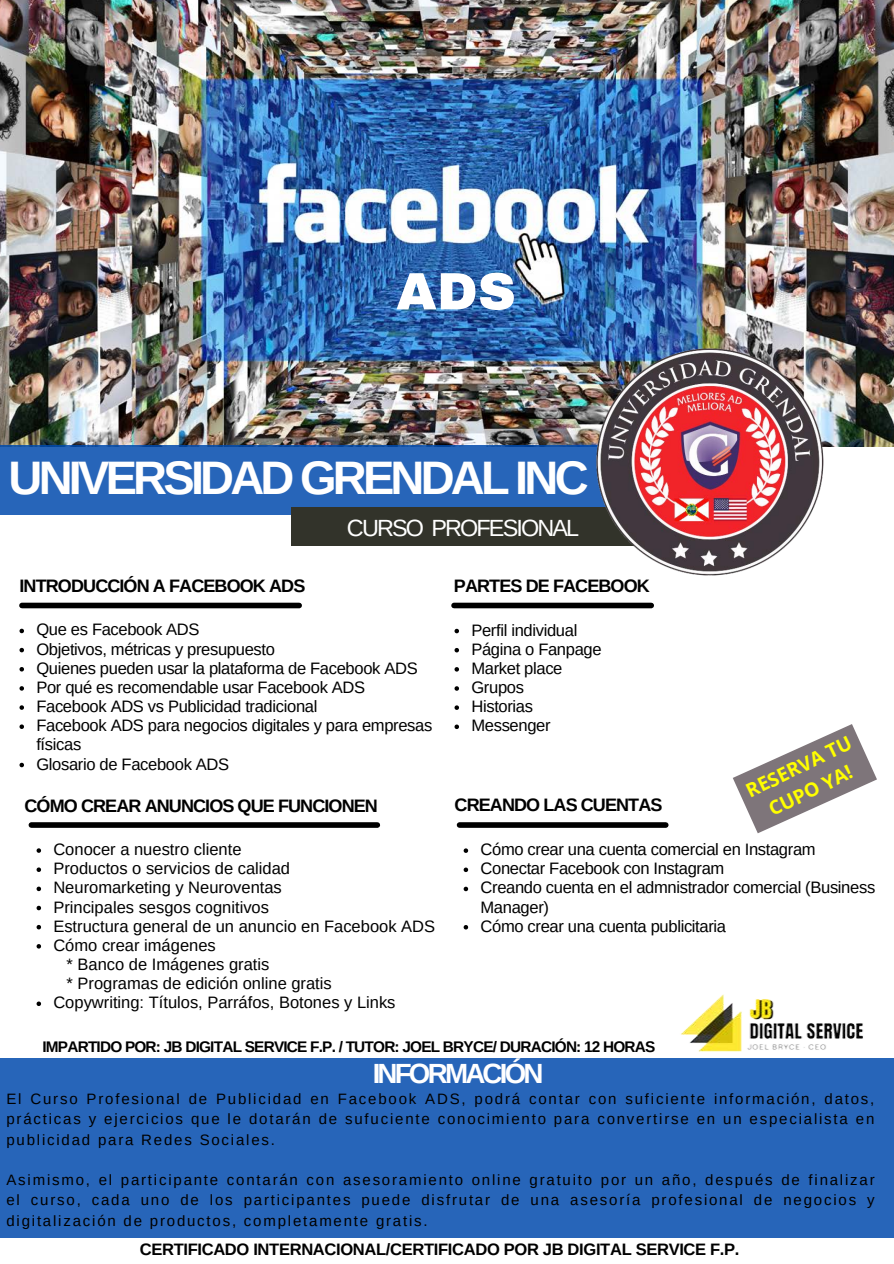
<style>
.page{position:relative;width:894px;height:1264px;background:#fff}
.page>*{position:absolute;margin:0;border:0;box-sizing:border-box;transform-origin:0 0}
.t1{font:900 52.5px "Archivo";color:#fff}
.t2{font:700 46.95px "Arimo";letter-spacing:-.08em;color:#fff}
.t3{font:700 27.75px "Arimo";letter-spacing:-.1em;color:#fff}
.t4{font:23.4px "Arimo";letter-spacing:-.08em;color:#fff}
.t5{font:700 19.35px "Open Sans";color:#ff0}
.t6{font:700 18px "Arimo";letter-spacing:-.05em;color:#000}
.t7{font:16.5px/19.2px "Arimo";letter-spacing:-.02em;color:#000}
.t8{font:16.5px "Arimo";color:#000}
.t9{font:700 16.5px "Arimo";letter-spacing:-.02em;color:#000}
.t10{font:700 15.3px "Arimo";letter-spacing:-.05em;color:#000}
.t11{font:15px/20.2px "Arimo";letter-spacing:.12em;color:#000;text-align:justify}
</style>
<div class="page">
<img style="left:0;top:0;width:893px;height:446px">
<div style="left:0;top:445px;width:614px;height:70px;background:#2765b9"></div>
<div style="left:291px;top:508px;width:343px;height:37px;background:#32332a"></div>
<img style="left:586px;top:341px;width:247px;height:235px">
<div style="left:22px;top:602px;width:277px;height:6px;background:#000"></div>
<div style="left:454px;top:602px;width:197px;height:6px;background:#000"></div>
<div style="left:31px;top:822px;width:346px;height:5px;background:#000"></div>
<div style="left:0;top:1058px;width:893px;height:179px;background:#2765b9"></div>
<svg style="left:454px;top:628px;width:5px;height:5px"></svg>
<svg style="left:454px;top:648px;width:5px;height:4px"></svg>
<svg style="left:454px;top:667px;width:5px;height:4px"></svg>
<svg style="left:454px;top:686px;width:5px;height:4px"></svg>
<svg style="left:454px;top:705px;width:5px;height:5px"></svg>
<svg style="left:454px;top:724px;width:5px;height:5px"></svg>
<div style="left:459px;top:822px;width:206px;height:5px;background:#000"></div>
<img style="left:681px;top:994px;width:182px;height:58px">
<svg style="left:733px;top:724px;width:143px;height:109px"></svg>
<svg style="left:19px;top:628px;width:5px;height:5px"></svg>
<svg style="left:19px;top:648px;width:5px;height:4px"></svg>
<svg style="left:19px;top:667px;width:5px;height:4px"></svg>
<svg style="left:19px;top:686px;width:5px;height:4px"></svg>
<svg style="left:19px;top:705px;width:5px;height:4px"></svg>
<svg style="left:19px;top:724px;width:5px;height:5px"></svg>
<svg style="left:19px;top:762px;width:5px;height:5px"></svg>
<svg style="left:37px;top:848px;width:4px;height:4px"></svg>
<svg style="left:37px;top:867px;width:4px;height:5px"></svg>
<svg style="left:37px;top:886px;width:4px;height:5px"></svg>
<svg style="left:37px;top:905px;width:4px;height:5px"></svg>
<svg style="left:37px;top:924px;width:4px;height:5px"></svg>
<svg style="left:37px;top:944px;width:4px;height:4px"></svg>
<svg style="left:37px;top:1001px;width:4px;height:5px"></svg>
<svg style="left:463px;top:848px;width:5px;height:4px"></svg>
<svg style="left:463px;top:867px;width:5px;height:5px"></svg>
<svg style="left:463px;top:886px;width:5px;height:5px"></svg>
<svg style="left:463px;top:925px;width:5px;height:4px"></svg>
<p class="t1" style="left:396px;top:263px;width:121px">ADS</p>
<p class="t2" style="left:9px;top:451px;width:581px">UNIVERSIDAD GRENDAL INC</p>
<p class="t4" style="left:347px;top:514px;width:233px">CURSO PROFESIONAL</p>
<p class="t6" style="left:20px;top:575px;width:287px">INTRODUCCIÓN A FACEBOOK ADS</p>
<p class="t6" style="left:454px;top:575px;width:197px">PARTES DE FACEBOOK</p>
<p class="t7" style="left:36px;top:620px;width:165px">Que es Facebook ADS</p>
<p class="t7" style="left:36px;top:639px;width:240px">Objetivos, métricas y presupuesto</p>
<p class="t7" style="left:36px;top:658px;width:383px">Quienes pueden usar la plataforma de Facebook ADS</p>
<p class="t7" style="left:36px;top:677px;width:330px">Por qué es recomendable usar Facebook ADS</p>
<p class="t7" style="left:36px;top:696px;width:282px">Facebook ADS vs Publicidad tradicional</p>
<p class="t7" style="left:36px;top:716px;width:397px">Facebook ADS para negocios digitales y para empresas físicas</p>
<p class="t7" style="left:36px;top:754px;width:194px">Glosario de Facebook ADS</p>
<p class="t7" style="left:471px;top:620px;width:107px">Perfil individual</p>
<p class="t7" style="left:471px;top:639px;width:132px">Página o Fanpage</p>
<p class="t7" style="left:471px;top:658px;width:92px">Market place</p>
<p class="t7" style="left:471px;top:677px;width:54px">Grupos</p>
<p class="t7" style="left:471px;top:696px;width:63px">Historias</p>
<p class="t7" style="left:471px;top:716px;width:81px">Messenger</p>
<p class="t5" style="left:741px;top:779px;width:116px;rotate:-26deg">RESERVA TU</p>
<p class="t5" style="left:763px;top:798px;width:92px;rotate:-26deg">CUPO YA!</p>
<p class="t6" style="left:24px;top:795px;width:355px">CÓMO CREAR ANUNCIOS QUE FUNCIONEN</p>
<p class="t8" style="left:53px;top:840px;width:189px">Conocer a nuestro cliente</p>
<p class="t8" style="left:53px;top:859px;width:238px">Productos o servicios de calidad</p>
<p class="t8" style="left:53px;top:878px;width:230px">Neuromarketing y Neuroventas</p>
<p class="t8" style="left:53px;top:897px;width:217px">Principales sesgos cognitivos</p>
<p class="t8" style="left:53px;top:916px;width:383px">Estructura general de un anuncio en Facebook ADS</p>
<p class="t8" style="left:53px;top:935px;width:164px">Cómo crear imágenes</p>
<p class="t6" style="left:454px;top:795px;width:209px">CREANDO LAS CUENTAS</p>
<p class="t7" style="left:480px;top:839px;width:336px">Cómo crear una cuenta comercial en Instagram</p>
<p class="t7" style="left:480px;top:859px;width:245px">Conectar Facebook con Instagram</p>
<p class="t7" style="left:480px;top:878px;width:396px">Creando cuenta en el admnistrador comercial (Business<br>Manager)</p>
<p class="t7" style="left:480px;top:916px;width:247px">Cómo crear una cuenta publicitaria</p>
<p class="t8" style="left:67px;top:955px;width:204px">* Banco de Imágenes gratis</p>
<p class="t8" style="left:67px;top:974px;width:266px">* Programas de edición online gratis</p>
<p class="t8" style="left:53px;top:993px;width:343px">Copywriting: Títulos, Parráfos, Botones y Links</p>
<p class="t10" style="left:42px;top:1038px;width:614px">IMPARTIDO POR: JB DIGITAL SERVICE F.P. / TUTOR: JOEL BRYCE/ DURACIÓN: 12 HORAS</p>
<p class="t3" style="left:372px;top:1057px;width:172px">INFORMACIÓN</p>
<p class="t11" style="left:6px;top:1088px;width:869px">El Curso Profesional de Publicidad en Facebook ADS, podrá contar con suficiente información, datos, prácticas y ejercicios que le dotarán de sufuciente conocimiento para convertirse en un especialista en publicidad para Redes Sociales.</p>
<p class="t11" style="left:6px;top:1169px;width:869px">Asimismo, el participante contarán con asesoramiento online gratuito por un año, después de finalizar el curso, cada uno de los participantes puede disfrutar de una asesoría profesional de negocios y digitalización de productos, completamente gratis.</p>
<p class="t9" style="left:140px;top:1240px;width:601px">CERTIFICADO INTERNACIONAL/CERTIFICADO POR JB DIGITAL SERVICE F.P.</p>
</div>
